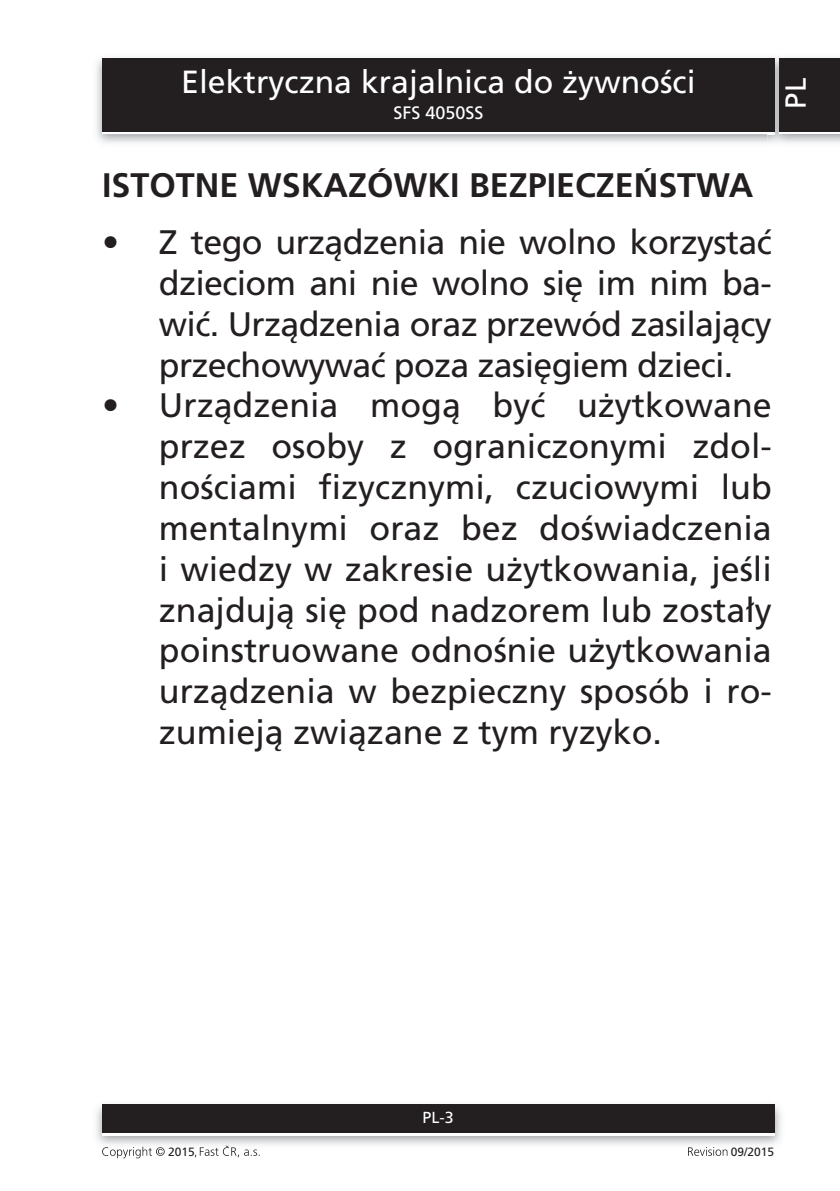
<style>
.page{position:relative;width:840px;height:1191px;background:#fff}
.page>*{position:absolute;margin:0;border:0;box-sizing:border-box;transform-origin:0 0}
.text_7{font:34px/40.8px "Frutiger CE";letter-spacing:-.01em;color:#231f20;text-align:justify}
.titulek_9{font:700 34px "Frutiger CE";color:#231f20}
.t1{font:32px "Frutiger CE";color:#fff}
.t2{font:29px "Frutiger CE";color:#fff}
.t3{font:18px "Frutiger CE";color:#fff}
.t4{font:16px "Frutiger CE";color:#fff}
.text{font:12px "Frutiger CE";color:#231f20}
</style>
<div class="page">
<div style="left:102px;top:61px;width:672px;height:73px;background:linear-gradient(to right,#231f20,#231f20)"></div>
<div style="left:102px;top:58px;width:672px;height:73px;background:#231f20"></div>
<img style="left:96px;top:1104px;width:685px;height:41px">
<div style="left:102px;top:1107px;width:672px;height:28px;background:linear-gradient(to right,#fff,#fff)"></div>
<div style="left:102px;top:1104px;width:672px;height:28px;background:#231f20"></div>
<img style="left:767px;top:55px;width:18px;height:90px">
<svg style="left:767px;top:131px;width:7px;height:3px"></svg>
<img style="left:767px;top:58px;width:7px;height:3px">
<img style="left:767px;top:61px;width:7px;height:70px">
<div style="left:778px;top:61px;width:61px;height:73px;background:linear-gradient(to right,#231f20,#231f20)"></div>
<div style="left:778px;top:58px;width:61px;height:73px;background:#231f20"></div>
<svg style="left:102px;top:1146px;width:63px;height:12px"></svg>
<svg style="left:195px;top:1145px;width:64px;height:12px"></svg>
<svg style="left:688px;top:1147px;width:39px;height:8px"></svg>
<p class="t1" style="left:181px;top:64px;width:515px">Elektryczna krajalnica do żywności</p>
<p class="t3" style="left:393px;top:102px;width:92px">SFS 4050SS</p>
<p class="t2" style="left:778px;top:109px;width:32px;rotate:-90deg">PL</p>
<p class="titulek_9" style="left:102px;top:165px;width:652px">ISTOTNE WSKAZÓWKI BEZPIECZEŃSTWA</p>
<p class="text_7" style="left:159px;top:222px;width:614px;text-indent:-57px">• Z tego urządzenia nie wolno korzystać dzieciom ani nie wolno się im nim ba&shy;wić. Urządzenia oraz przewód zasilający przechowywać poza zasięgiem dzieci.</p>
<p class="text_7" style="left:159px;top:385px;width:614px;text-indent:-57px">• Urządzenia mogą być użytkowane przez osoby z ograniczonymi zdol&shy;nościami fizycznymi, czuciowymi lub mentalnymi oraz bez doświadczenia i wiedzy w zakresie użytkowania, jeśli znajdują się pod nadzorem lub zostały poinstruowane odnośnie użytkowania urządzenia w bezpieczny sposób i ro&shy;zumieją związane z tym ryzyko.</p>
<p class="t4" style="left:422px;top:1108px;width:33px">PL-3</p>
<p class="text" style="left:168px;top:1144px;width:28px">2015</p>
<p class="text" style="left:730px;top:1144px;width:45px">09/2015</p>
</div>
